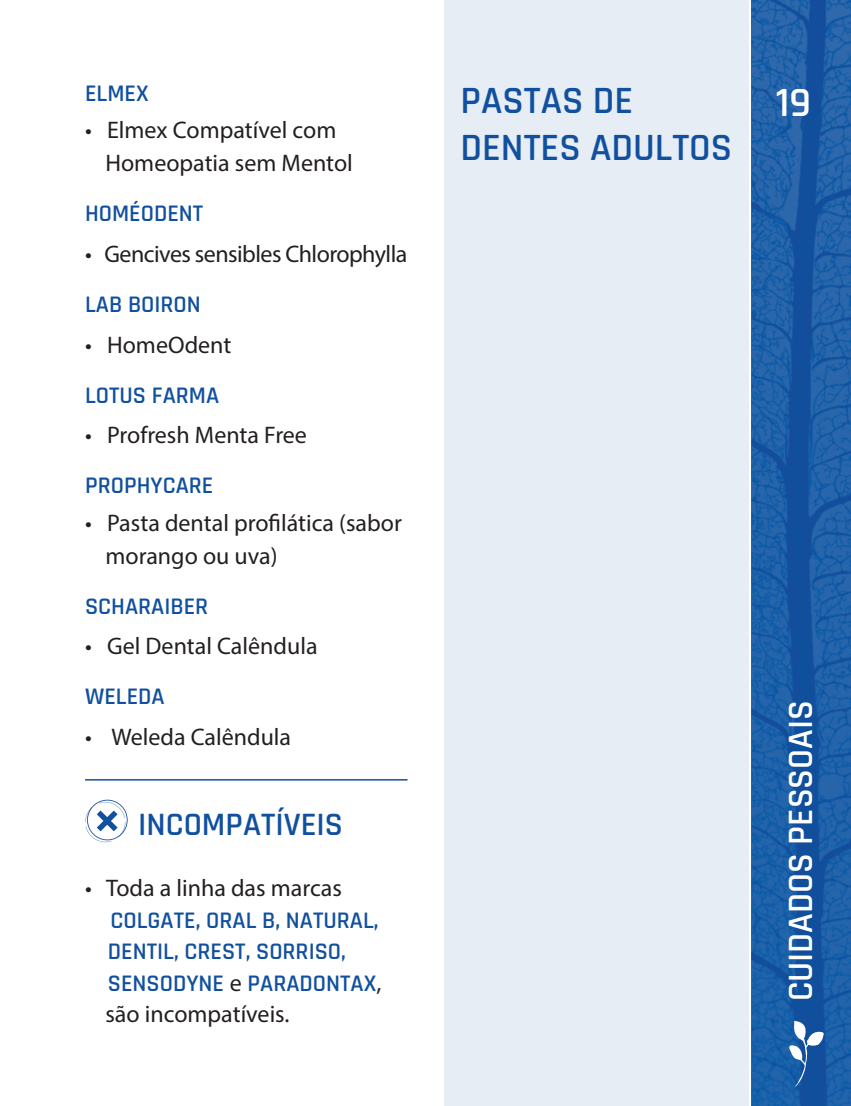
<style>
.page{position:relative;width:851px;height:1106px;background:#fff}
.page>*{position:absolute;margin:0;border:0;box-sizing:border-box;transform-origin:0 0}
.t1{font:600 42px "Rajdhani";color:#fff}
.Itens_Marsala{font:600 39px "Rajdhani";color:#11509e}
.t2{font:600 36px "Rajdhani";color:#fff}
.t3{font:600 33px "Rajdhani";color:#11509e}
.t4{font:600 24px/31.5px "Rajdhani";color:#11509e}
.t5{font:24px/33px "Myriad Pro";color:#231f20}
.t6{font:24px "Myriad Pro";letter-spacing:-.02em;color:#231f20}
.s1{font-family:"Myriad Pro";font-weight:400;color:#231f20}
</style>
<div class="page">
<svg style="left:751px;top:0;width:99px;height:1106px;background:#1b5ca5"></svg>
<div style="left:444px;top:0;width:304px;height:1106px;background:#e7edf5"></div>
<svg style="left:789px;top:1020px;width:34px;height:66px"></svg>
<svg style="left:85px;top:799px;width:43px;height:43px"></svg>
<hr style="left:85px;top:779px;width:322px;height:1px;background:#11509e">
<p class="t4" style="left:85px;top:78px;width:65px">ELMEX</p>
<p class="t5" style="left:105px;top:113px;width:249px;text-indent:-20px">• Elmex Compatível com<br>Homeopatia sem Mentol</p>
<p class="t4" style="left:85px;top:199px;width:120px">HOMÉODENT</p>
<p class="t6" style="left:85px;top:239px;width:324px">• Gencives sensibles Chlorophylla</p>
<p class="t4" style="left:85px;top:289px;width:117px">LAB BOIRON</p>
<p class="t5" style="left:85px;top:328px;width:148px">• HomeOdent</p>
<p class="t4" style="left:85px;top:380px;width:136px">LOTUS FARMA</p>
<p class="t5" style="left:85px;top:418px;width:223px">• Profresh Menta Free</p>
<p class="t4" style="left:85px;top:471px;width:130px">PROPHYCARE</p>
<p class="t5" style="left:105px;top:506px;width:298px;text-indent:-20px">• Pasta dental profilática (sabor morango ou uva)</p>
<p class="t4" style="left:85px;top:591px;width:125px">SCHARAIBER</p>
<p class="t5" style="left:85px;top:629px;width:234px">• Gel Dental Calêndula</p>
<p class="t4" style="left:85px;top:681px;width:81px">WELEDA</p>
<p class="t5" style="left:85px;top:720px;width:207px">• Weleda Calêndula</p>
<p class="t3" style="left:138px;top:804px;width:206px">INCOMPATÍVEIS</p>
<p class="t4" style="left:105px;top:873px;width:277px;text-indent:-20px"><span class="s1">• Toda a linha das marcas<br></span>COLGATE, ORAL B, NATURAL,<br>DENTIL, CREST, SORRISO,<br>SENSODYNE <span class="s1">e</span> PARADONTAX<span class="s1">, são incompatíveis.</span></p>
<p class="Itens_Marsala" style="left:460px;top:77px;width:174px">PASTAS DE</p>
<h1 class="t1" style="left:775px;top:78px;width:37px">19</h1>
<p class="Itens_Marsala" style="left:460px;top:124px;width:273px">DENTES ADULTOS</p>
<h3 class="t2" style="left:779px;top:1001px;width:302px;rotate:-90deg">CUIDADOS PESSOAIS</h3>
</div>
